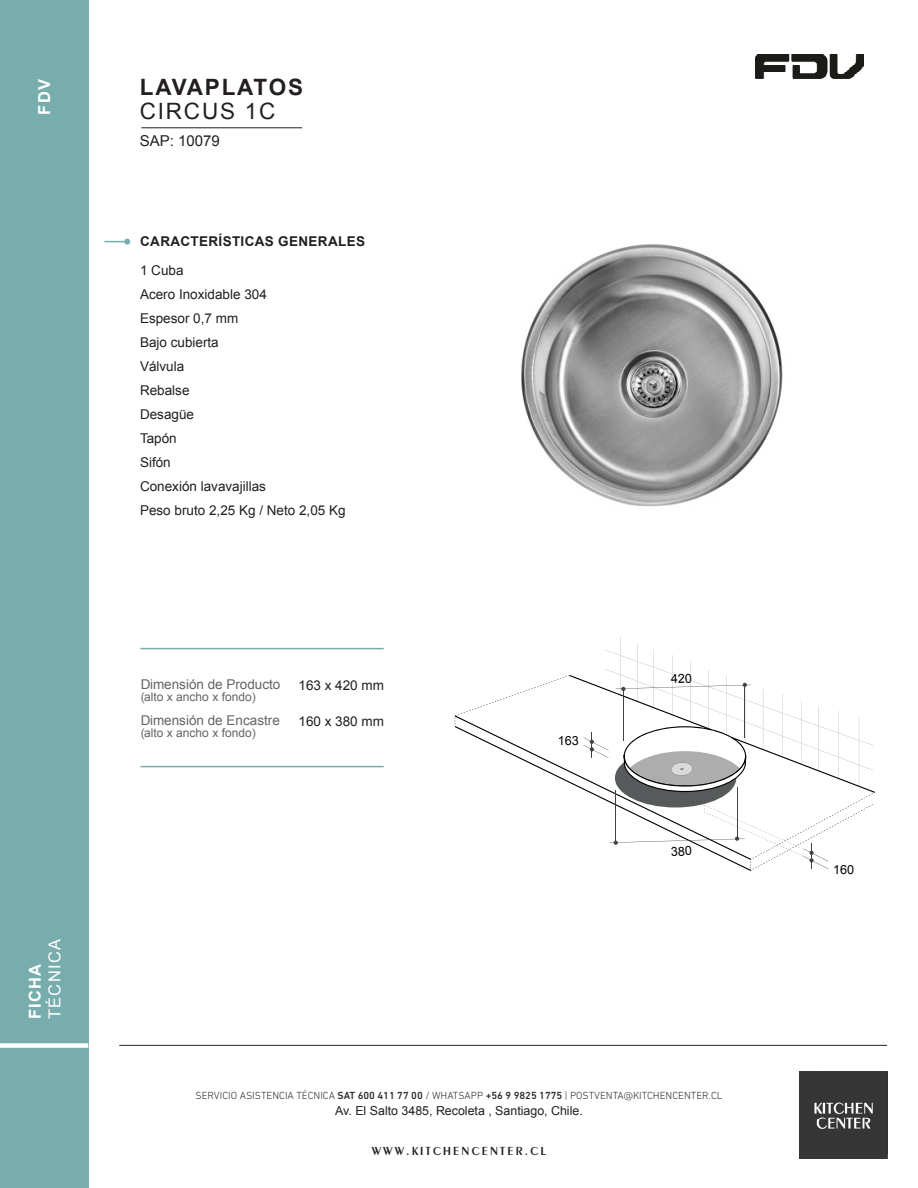
<style>
.page{position:relative;width:918px;height:1188px;background:#fff}
.page>*{position:absolute;margin:0;border:0;box-sizing:border-box;transform-origin:0 0}
.t1{font:700 22.5px "Arial";letter-spacing:.08em;color:#231f20}
.t2{font:22.5px "Arial";letter-spacing:.08em;color:#231f20}
.t3{font:700 16.5px "Arial";letter-spacing:.08em;color:#fff}
.t4{font:16.5px "Arial";letter-spacing:.08em;color:#fff}
.t5{font:15px "Arial";color:#231f20}
.t6{font:13.5px "Arial";color:#231f20}
.t7{font:700 13.5px "Arial";letter-spacing:.025em;color:#231f20}
.t8{font:12.6px "Arial";letter-spacing:-.005em;color:#000001}
.t9{font:12.45px "Arial";color:#231f20}
.t10{font:12.45px "Peignot";letter-spacing:.175em;color:#231f20}
.t11{font:12px "Arial";color:#231f20}
.t12{font:300 10.5px "DIN Next LT Pro";color:#292d2f}
.s1{font-weight:500}
</style>
<div class="page">
<hr style="left:119px;top:1045px;width:768px;height:1px;background:#231f20">
<div style="left:0;top:0;width:88px;height:1188px;background:#77adac"></div>
<div style="left:0;top:1043px;width:88px;height:5px;background:#fff"></div>
<img style="left:756px;top:54px;width:108px;height:25px">
<img style="left:800px;top:1072px;width:87px;height:87px">
<hr style="left:141px;top:127px;width:161px;height:1px;background:#231f20">
<svg style="left:105px;top:239px;width:25px;height:6px"></svg>
<hr style="left:140px;top:648px;width:244px;height:1px;background:#77adac">
<hr style="left:140px;top:766px;width:244px;height:1px;background:#77adac">
<img style="left:521px;top:244px;width:262px;height:263px">
<svg style="left:455px;top:637px;width:420px;height:234px"></svg>
<p class="t3" style="left:33px;top:115px;width:37px;rotate:-90deg">FDV</p>
<p class="t4" style="left:44px;top:1019px;width:82px;rotate:-90deg">TÉCNICA</p>
<p class="t3" style="left:24px;top:1019px;width:57px;rotate:-90deg">FICHA</p>
<h1 class="t1" style="left:140px;top:73px;width:165px">LAVAPLATOS</h1>
<h1 class="t2" style="left:140px;top:97px;width:137px">CIRCUS 1C</h1>
<p class="t5" style="left:140px;top:131px;width:82px">SAP: 10079</p>
<p class="t7" style="left:140px;top:232px;width:226px">CARACTERÍSTICAS GENERALES</p>
<p class="t6" style="left:140px;top:261px;width:45px">1 Cuba</p>
<p class="t6" style="left:140px;top:285px;width:128px">Acero Inoxidable 304</p>
<p class="t6" style="left:140px;top:309px;width:100px">Espesor 0,7 mm</p>
<p class="t6" style="left:140px;top:333px;width:80px">Bajo cubierta</p>
<p class="t6" style="left:140px;top:357px;width:46px">Válvula</p>
<p class="t6" style="left:140px;top:381px;width:51px">Rebalse</p>
<p class="t6" style="left:140px;top:405px;width:56px">Desagüe</p>
<p class="t6" style="left:140px;top:429px;width:38px">Tapón</p>
<p class="t6" style="left:140px;top:453px;width:32px">Sifón</p>
<p class="t6" style="left:140px;top:477px;width:128px">Conexión lavavajillas</p>
<p class="t6" style="left:140px;top:501px;width:207px">Peso bruto 2,25 Kg / Neto 2,05 Kg</p>
<p class="t6" style="left:140px;top:675px;width:142px">Dimensión de Producto</p>
<p class="t11" style="left:140px;top:688px;width:117px">(alto x ancho x fondo)</p>
<p class="t6" style="left:140px;top:711px;width:141px">Dimensión de Encastre</p>
<p class="t11" style="left:140px;top:724px;width:117px">(alto x ancho x fondo)</p>
<p class="t6" style="left:299px;top:676px;width:87px">163 x 420 mm</p>
<p class="t6" style="left:299px;top:712px;width:87px">160 x 380 mm</p>
<p class="t8" style="left:558px;top:732px;width:23px">163</p>
<p class="t12" style="left:196px;top:1089px;width:528px">SERVICIO ASISTENCIA TÉCNICA <span class="s1">SAT 600 411 77 00</span> / WHATSAPP <span class="s1">+56 9 9825 1775</span> | POSTVENTA@KITCHENCENTER.CL</p>
<p class="t9" style="left:335px;top:1103px;width:249px">Av. El Salto 3485, Recoleta , Santiago, Chile.</p>
<p class="t10" style="left:372px;top:1143px;width:176px">WWW.KITCHENCENTER.CL</p>
<p class="t8" style="left:833px;top:862px;width:23px">160</p>
</div>
